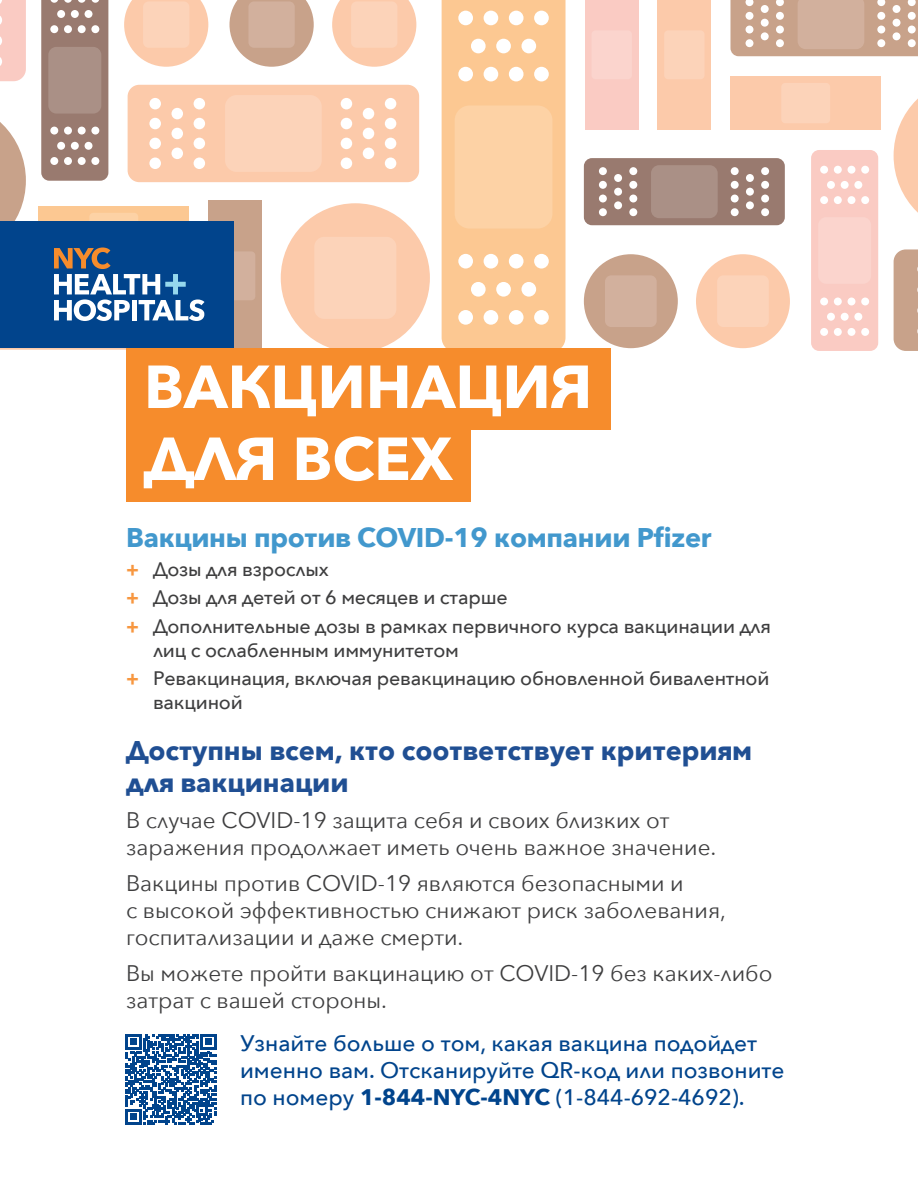
<style>
.page{position:relative;width:918px;height:1188px;background:#fff}
.page>*{position:absolute;margin:0;border:0;box-sizing:border-box;transform-origin:0 0}
.t1{font:700 60px "Avenir Next";color:#fff}
.front_sub{font:700 27px/32.4px "Avenir Next";color:#204f93}
.t2{font:700 27px "Avenir Next";letter-spacing:-.01em;color:#4298cd}
.front_text{font:22.5px/27px "Avenir Next";color:#3e3e3f}
.front_footer{font:500 22.5px/27px "Avenir Next";color:#01448c}
.t3{font:500 19.5px/24px "Avenir Next";letter-spacing:-.01em;color:#3e3e3f}
.s1{font-family:"Avenir";font-weight:900;color:#f79740}
.s2{font-weight:700}
</style>
<div class="page">
<div style="left:894px;top:249px;width:24px;height:102px;background:#c8a28a"></div>
<svg style="left:442px;top:0;width:124px;height:348px;background:#fcce9f"></svg>
<div style="left:455px;top:105px;width:97px;height:124px;background:#fdd2a5;border-radius:15px"></div>
<svg style="left:811px;top:150px;width:67px;height:201px;background:#fad0c9"></svg>
<div style="left:818px;top:217px;width:53px;height:67px;background:#fbd4cd;border-radius:8px"></div>
<svg style="left:730px;top:0;width:188px;height:56px;background:#d0b09c"></svg>
<svg style="left:584px;top:158px;width:201px;height:67px;background:#a5897f"></svg>
<div style="left:651px;top:165px;width:67px;height:53px;background:#aa9086;border-radius:8px"></div>
<svg style="left:894px;top:98px;width:24px;height:115px"></svg>
<div style="left:281px;top:203px;width:149px;height:149px;background:#fccaaa;border-radius:50%"></div>
<div style="left:696px;top:254px;width:94px;height:94px;background:#fccaaa;border-radius:50%"></div>
<div style="left:717px;top:275px;width:52px;height:52px;background:#fcd3b9;border-radius:6px"></div>
<div style="left:584px;top:254px;width:94px;height:94px;background:#c8a28a;border-radius:50%"></div>
<div style="left:605px;top:275px;width:52px;height:52px;background:#d2b09d;border-radius:6px"></div>
<div style="left:658px;top:0;width:53px;height:130px;background:#fccaaa"></div>
<div style="left:664px;top:30px;width:41px;height:49px;background:#fcd3b9;border-radius:4px"></div>
<div style="left:585px;top:0;width:54px;height:130px;background:#facbc3"></div>
<div style="left:592px;top:30px;width:40px;height:49px;background:#fbd4cd;border-radius:4px"></div>
<div style="left:731px;top:76px;width:150px;height:54px;background:#fccaaa"></div>
<div style="left:781px;top:83px;width:49px;height:40px;background:#fcd3b9;border-radius:4px"></div>
<div style="left:126px;top:348px;width:484px;height:82px;background:#f68c2c"></div>
<div style="left:126px;top:420px;width:345px;height:82px;background:#f68c2c"></div>
<svg style="left:0;top:0;width:419px;height:350px"></svg>
<svg style="left:126px;top:1034px;width:90px;height:91px"></svg>
<p class="t1" style="left:144px;top:335px;width:450px">ВАКЦИНАЦИЯ</p>
<p class="t1" style="left:144px;top:407px;width:310px">ДЛЯ ВСЕХ</p>
<p class="t2" style="left:126px;top:514px;width:587px">Вакцины против COVID-19 компании Pfizer</p>
<p class="t3" style="left:126px;top:556px;width:204px"><span class="s1">+</span> Дозы для взрослых</p>
<p class="t3" style="left:126px;top:585px;width:383px"><span class="s1">+</span> Дозы для детей от 6 месяцев и старше</p>
<p class="t3" style="left:153px;top:613px;width:620px;text-indent:-27px"><span class="s1">+</span> Дополнительные дозы в рамках первичного курса вакцинации для лиц с ослабленным иммунитетом</p>
<p class="t3" style="left:153px;top:666px;width:618px;text-indent:-27px"><span class="s1">+</span> Ревакцинация, включая ревакцинацию обновленной бивалентной вакциной</p>
<p class="front_sub" style="left:126px;top:733px;width:628px">Доступны всем, кто соответствует критериям для вакцинации</p>
<p class="front_text" style="left:126px;top:806px;width:592px">В случае COVID-19 защита себя и своих близких от заражения продолжает иметь очень важное значение.</p>
<p class="front_text" style="left:126px;top:869px;width:601px">Вакцины против COVID-19 являются безопасными и<br>с высокой эффективностью снижают риск заболевания, госпитализации и даже смерти.</p>
<p class="front_text" style="left:126px;top:959px;width:648px">Вы можете пройти вакцинацию от COVID-19 без каких-либо затрат с вашей стороны.</p>
<p class="front_footer" style="left:240px;top:1029px;width:546px">Узнайте больше о том, какая вакцина подойдет именно вам. Отсканируйте QR-код или позвоните по номеру <span class="s2">1-844-NYC-4NYC</span> (1-844-692-4692).</p>
</div>
